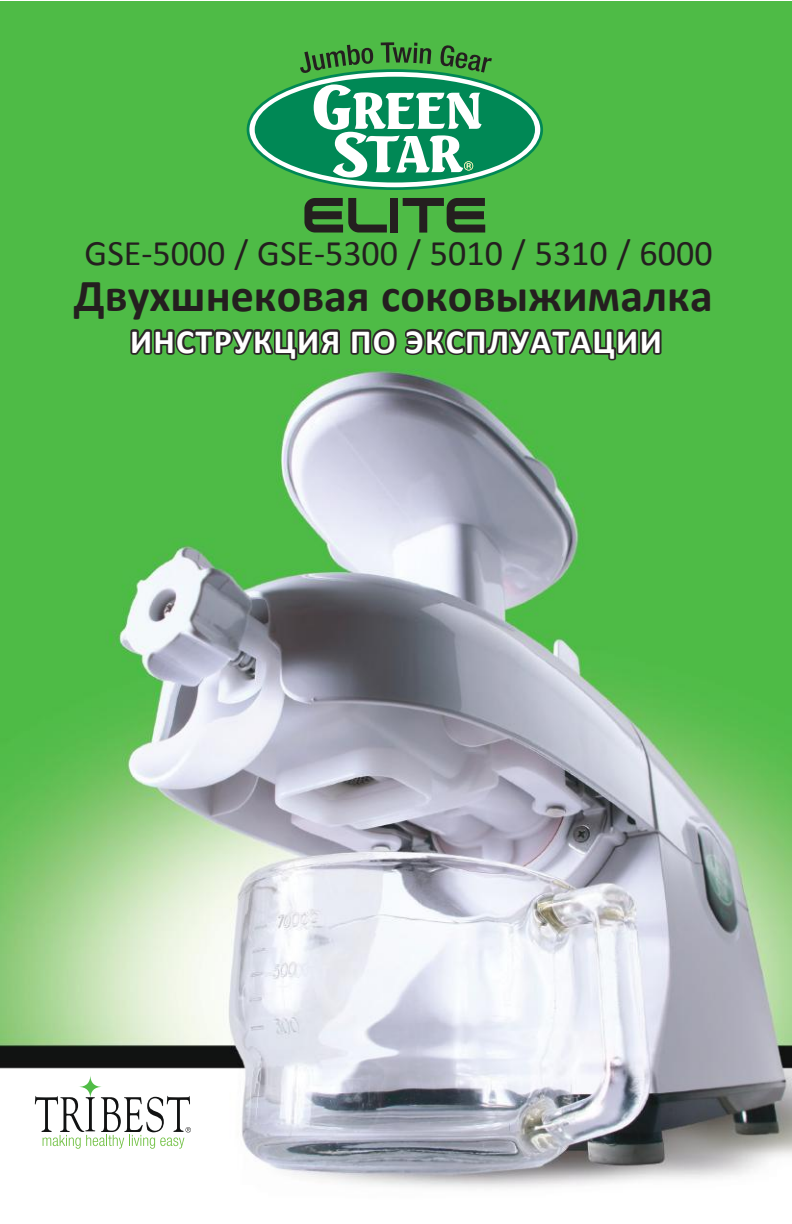
<style>
.page{position:relative;width:792px;height:1224px;background:#fff}
.page>*{position:absolute;margin:0;border:0;box-sizing:border-box;transform-origin:0 0}
.t1{font:700 46px "Calibri";color:#241f1f}
.t2{font:36px "Calibri";color:#241f1f}
.t3{font:700 34px "Calibri";letter-spacing:.04em;color:#fff}
</style>
<div class="page">
<img style="left:0;top:1px;width:792px;height:1187px">
<svg style="left:128px;top:260px;width:536px;height:116px;background:#48a341"></svg>
<svg style="left:248px;top:71px;width:294px;height:118px"></svg>
<div style="left:255px;top:77px;width:280px;height:106px;background:#085;border-radius:50%"></div>
<svg style="left:314px;top:84px;width:168px;height:94px"></svg>
<svg style="left:304px;top:198px;width:83px;height:35px;background:#396d32"></svg>
<div style="left:390px;top:198px;width:8px;height:35px;background:#241f1f"></div>
<svg style="left:403px;top:198px;width:82px;height:35px;background:#386a31"></svg>
<svg style="left:300px;top:45px;width:73px;height:29px;background:#408e3c"></svg>
<svg style="left:381px;top:42px;width:50px;height:22px"></svg>
<svg style="left:440px;top:45px;width:52px;height:28px"></svg>
<svg style="left:78px;top:1075px;width:25px;height:24px"></svg>
<svg style="left:35px;top:1093px;width:156px;height:56px"></svg>
<p class="t2" style="left:85px;top:230px;width:629px">GSE-5000 / GSE-5300 / 5010 / 5310 / 6000</p>
<p class="t1" style="left:74px;top:266px;width:640px">Двухшнековая соковыжималка</p>
<p class="t3" style="left:130px;top:320px;width:533px">ИНСТРУКЦИЯ ПО ЭКСПЛУАТАЦИИ</p>
</div>
